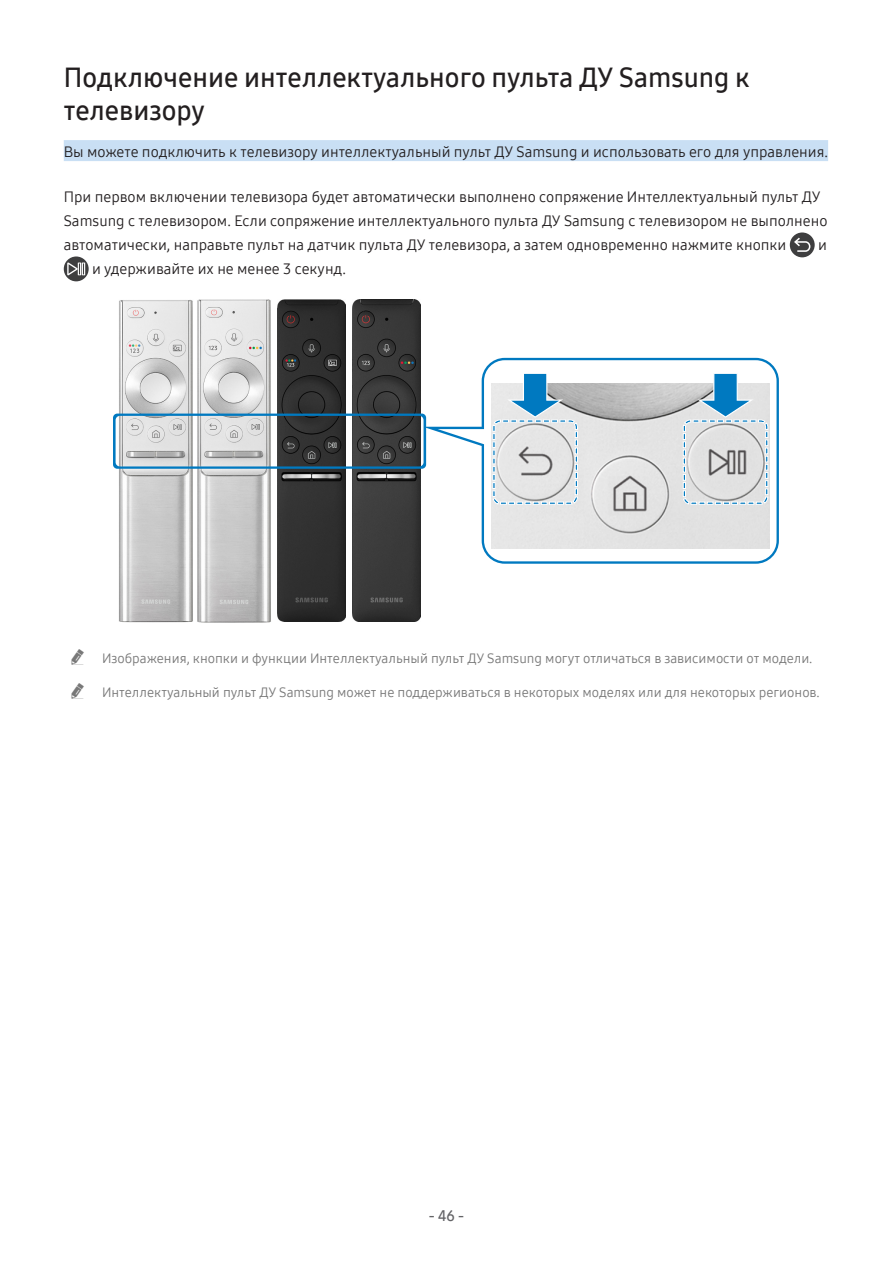
<style>
.page{position:relative;width:893px;height:1263px;background:#fff}
.page>*{position:absolute;margin:0;border:0;box-sizing:border-box;transform-origin:0 0}
.Heading1{font:27px/33px "Samsung One 600";color:#231f20}
.Description{font:15px/24px "Samsung One 400";color:#231f20}
.Heading1-Info{font:15px "Samsung One 400";color:#231f20}
.t1{font:15px "Samsung One 600";color:#636366}
.t2{font:13.5px "Samsung One 400";color:#787878}
</style>
<div class="page">
<div style="left:64px;top:140px;width:764px;height:21px;background:#c9dff4"></div>
<div style="left:790px;top:232px;width:25px;height:25px;background:#3e3e3f;border-radius:50%"></div>
<svg style="left:794px;top:238px;width:16px;height:14px"></svg>
<svg style="left:64px;top:256px;width:25px;height:25px"></svg>
<svg style="left:67px;top:262px;width:18px;height:13px"></svg>
<img style="left:197px;top:299px;width:75px;height:323px">
<svg style="left:426px;top:358px;width:353px;height:206px"></svg>
<img style="left:492px;top:384px;width:277px;height:165px">
<svg style="left:492px;top:373px;width:86px;height:132px;background:#c6d4dc"></svg>
<svg style="left:682px;top:373px;width:87px;height:132px;background:#c4d1d8"></svg>
<img style="left:118px;top:300px;width:75px;height:322px">
<img style="left:277px;top:300px;width:68px;height:321px">
<img style="left:352px;top:300px;width:69px;height:321px">
<svg style="left:113px;top:414px;width:313px;height:55px;background:#828d93"></svg>
<p class="Heading1" style="left:64px;top:61px;width:688px">Подключение интеллектуального пульта ДУ Samsung к телевизору</p>
<p class="Heading1-Info" style="left:64px;top:141px;width:766px">Вы можете подключить к телевизору интеллектуальный пульт ДУ Samsung и использовать его для управления.</p>
<p class="Description" style="left:64px;top:184px;width:765px">При первом включении телевизора будет автоматически выполнено сопряжение Интеллектуальный пульт ДУ<br>Samsung с телевизором. Если сопряжение интеллектуального пульта ДУ Samsung с телевизором не выполнено автоматически, направьте пульт на датчик пульта ДУ телевизора, а затем одновременно нажмите кнопки</p>
<p class="Description" style="left:818px;top:232px;width:10px">и</p>
<p class="Description" style="left:92px;top:256px;width:255px">и удерживайте их не менее 3 секунд.</p>
<p class="t2" style="left:102px;top:649px;width:712px">Изображения, кнопки и функции Интеллектуальный пульт ДУ Samsung могут отличаться в зависимости от модели.</p>
<p class="t2" style="left:102px;top:683px;width:719px">Интеллектуальный пульт ДУ Samsung может не поддерживаться в некоторых моделях или для некоторых регионов.</p>
<p class="t1" style="left:429px;top:1205px;width:37px">- 46 -</p>
</div>
